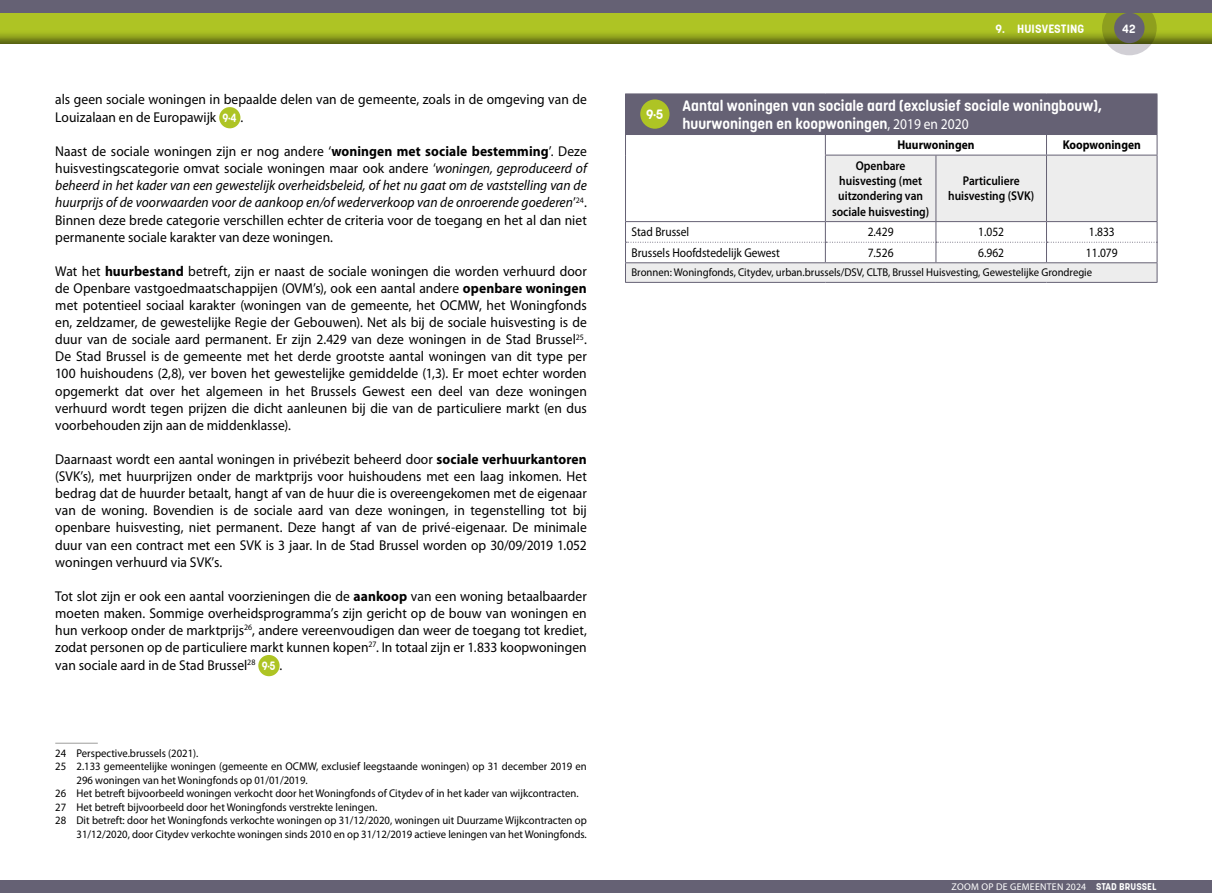
<style>
.page{position:relative;width:1212px;height:893px;background:#fff}
.page>*{position:absolute;margin:0;border:0;box-sizing:border-box;transform-origin:0 0}
.t1{font:700 15px/18px "Korolev Rounded";color:#fff}
.t2{font:14.25px/17.1px "Myriad Pro";letter-spacing:.005em;color:#000;text-align:justify;scale:.95 1}
.t3{font:700 13.5px "Korolev Rounded";color:#fff}
.t4{font:600 12.75px/15.3px "Myriad Pro";color:#000;text-align:center;scale:.9 1}
.t5{font:12.75px "Myriad Pro";color:#000;scale:.9 1}
.t6{font:700 12.75px "Myriad Pro";color:#000;scale:.9 1}
.t7{font:700 12px "Korolev Rounded";letter-spacing:.01em;color:#fff}
.t8{font:11.25px "Myriad Pro";color:#000;scale:.95 1}
.t9{font:9.75px "Myriad Pro";letter-spacing:.03em;color:#fff}
.s1{font-family:"Korolev Rounded";font-weight:700;font-size:12px;color:#fff}
.s2{font-weight:700}
.s3{font-style:italic}
.s4{font-family:"Myriad Pro";font-weight:400}
.s5{font-family:"Korolev Rounded";font-weight:700}
</style>
<div class="page">
<div style="left:0;top:0;width:1212px;height:44px;background:#000;opacity:.6"></div>
<svg style="left:1102px;top:1px;width:55px;height:54px"></svg>
<div style="left:1114px;top:13px;width:30px;height:30px;background:#656174;border-radius:50%"></div>
<div style="left:0;top:0;width:1212px;height:13px;background:#656174"></div>
<div style="left:0;top:880px;width:1212px;height:13px;background:#656174"></div>
<div style="left:219px;top:107px;width:21px;height:21px;background:#aec424;border-radius:50%"></div>
<div style="left:258px;top:655px;width:22px;height:21px;background:#aec424;border-radius:50%"></div>
<hr style="left:55px;top:743px;width:43px;height:1px;background:#9d9d9c">
<div style="left:625px;top:94px;width:532px;height:41px;background:#656174"></div>
<div style="left:824px;top:156px;width:333px;height:65px;background:#ededed"></div>
<svg style="left:1157px;top:135px;width:1px;height:20px"></svg>
<hr style="left:935px;top:155px;width:1px;height:66px;background:#656174">
<hr style="left:1046px;top:155px;width:111px;height:1px;background:#656174">
<hr style="left:1046px;top:155px;width:1px;height:66px;background:#656174">
<hr style="left:1157px;top:155px;width:1px;height:66px;background:#656174">
<hr style="left:825px;top:221px;width:111px;height:1px;background:#656174">
<hr style="left:936px;top:221px;width:110px;height:1px;background:#656174">
<hr style="left:1046px;top:221px;width:111px;height:1px;background:#656174">
<svg style="left:1046px;top:135px;width:1px;height:20px"></svg>
<hr style="left:825px;top:155px;width:111px;height:1px;background:#656174">
<hr style="left:936px;top:155px;width:110px;height:1px;background:#656174">
<svg style="left:625px;top:222px;width:533px;height:60px"></svg>
<hr style="left:625px;top:282px;width:200px;height:1px;background:#656174">
<hr style="left:825px;top:282px;width:111px;height:1px;background:#656174">
<hr style="left:936px;top:282px;width:110px;height:1px;background:#656174">
<hr style="left:1046px;top:282px;width:111px;height:1px;background:#656174">
<svg style="left:625px;top:135px;width:1px;height:20px"></svg>
<svg style="left:825px;top:135px;width:1px;height:20px"></svg>
<hr style="left:625px;top:155px;width:1px;height:66px;background:#656174">
<hr style="left:825px;top:155px;width:1px;height:66px;background:#656174">
<hr style="left:625px;top:221px;width:200px;height:1px;background:#656174">
<hr style="left:1157px;top:94px;width:1px;height:40px;background:#656174">
<svg style="left:638px;top:97px;width:34px;height:34px"></svg>
<div style="left:636px;top:95px;width:38px;height:38px;border:4px solid #656174;border-radius:50%"></div>
<p class="t2" style="left:55px;top:90px;width:561px;line-height:17.7px">als geen sociale woningen in bepaalde delen van de gemeente, zoals in de omgeving van de<br>Louizalaan en de Europawijk <span class="s1">9·4</span> .</p>
<p class="t2" style="left:55px;top:143px;width:561px">Naast de sociale woningen zijn er nog andere ‘<span class="s2">woningen met sociale bestemming</span>’. Deze huisvestingscategorie omvat sociale woningen maar ook andere ‘<span class="s3">woningen, geproduceerd of beheerd in het kader van een gewestelijk overheidsbeleid, of het nu gaat om de vaststelling van de huurprijs of de voorwaarden voor de aankoop en/of wederverkoop van de onroerende goederen</span>’<sup>24</sup>.<br>Binnen deze brede categorie verschillen echter de criteria voor de toegang en het al dan niet permanente sociale karakter van deze woningen.</p>
<p class="t2" style="left:55px;top:262px;width:561px">Wat het <span class="s2">huurbestand</span> betreft, zijn er naast de sociale woningen die worden verhuurd door de Openbare vastgoedmaatschappijen (OVM’s), ook een aantal andere <span class="s2">openbare woningen </span>met potentieel sociaal karakter (woningen van de gemeente, het OCMW, het Woningfonds en, zeldzamer, de gewestelijke Regie der Gebouwen). Net als bij de sociale huisvesting is de duur van de sociale aard permanent. Er zijn 2.429 van deze woningen in de Stad Brussel<sup>25</sup>.<br>De Stad Brussel is de gemeente met het derde grootste aantal woningen van dit type per 100 huishoudens (2,8), ver boven het gewestelijke gemiddelde (1,3). Er moet echter worden opgemerkt dat over het algemeen in het Brussels Gewest een deel van deze woningen verhuurd wordt tegen prijzen die dicht aanleunen bij die van de particuliere markt (en dus voorbehouden zijn aan de middenklasse).</p>
<p class="t2" style="left:55px;top:450px;width:561px">Daarnaast wordt een aantal woningen in privébezit beheerd door <span class="s2">sociale verhuurkantoren </span>(SVK’s), met huurprijzen onder de marktprijs voor huishoudens met een laag inkomen. Het bedrag dat de huurder betaalt, hangt af van de huur die is overeengekomen met de eigenaar van de woning. Bovendien is de sociale aard van deze woningen, in tegenstelling tot bij openbare huisvesting, niet permanent. Deze hangt af van de privé-eigenaar. De minimale duur van een contract met een SVK is 3 jaar. In de Stad Brussel worden op 30/09/2019 1.052 woningen verhuurd via SVK’s.</p>
<p class="t2" style="left:55px;top:587px;width:561px">Tot slot zijn er ook een aantal voorzieningen die de <span class="s2">aankoop</span> van een woning betaalbaarder moeten maken. Sommige overheidsprogramma’s zijn gericht op de bouw van woningen en hun verkoop onder de marktprijs<sup>26</sup>, andere vereenvoudigen dan weer de toegang tot krediet, zodat personen op de particuliere markt kunnen kopen<sup>27</sup>. In totaal zijn er 1.833 koopwoningen van sociale aard in de Stad Brussel<sup>28</sup> <span class="s1">9·5</span> .</p>
<p class="t8" style="left:55px;top:746px;width:152px">24 Perspective.brussels (2021).</p>
<p class="t8" style="left:55px;top:759px;width:561px">25 2.133 gemeentelijke woningen (gemeente en OCMW, exclusief leegstaande woningen) op 31 december 2019 en</p>
<p class="t8" style="left:77px;top:773px;width:245px">296 woningen van het Woningfonds op 01/01/2019.</p>
<p class="t8" style="left:55px;top:786px;width:552px">26 Het betreft bijvoorbeeld woningen verkocht door het Woningfonds of Citydev of in het kader van wijkcontracten.</p>
<p class="t8" style="left:55px;top:800px;width:340px">27 Het betreft bijvoorbeeld door het Woningfonds verstrekte leningen.</p>
<p class="t8" style="left:55px;top:813px;width:561px">28 Dit betreft: door het Woningfonds verkochte woningen op 31/12/2020, woningen uit Duurzame Wijkcontracten op</p>
<p class="t8" style="left:77px;top:827px;width:539px">31/12/2020, door Citydev verkochte woningen sinds 2010 en op 31/12/2019 actieve leningen van het Woningfonds.</p>
<p class="t7" style="left:995px;top:21px;width:91px">9. HUISVESTING</p>
<p class="t7" style="left:1122px;top:21px;width:15px">42</p>
<p class="t3" style="left:646px;top:106px;width:19px">9·5</p>
<p class="t1" style="left:682px;top:96px;width:421px">Aantal woningen van sociale aard (exclusief sociale woningbouw), huurwoningen en koopwoningen<span class="s4">, 2019 en 2020</span></p>
<p class="t6" style="left:897px;top:136px;width:87px">Huurwoningen</p>
<p class="t6" style="left:1063px;top:136px;width:88px">Koopwoningen</p>
<p class="t4" style="left:832px;top:157px;width:109px">Openbare huisvesting (met uitzondering van sociale huisvesting)</p>
<p class="t4" style="left:948px;top:173px;width:97px">Particuliere huisvesting (SVK)</p>
<p class="t5" style="left:631px;top:224px;width:66px">Stad Brussel</p>
<p class="t5" style="left:868px;top:224px;width:30px">2.429</p>
<p class="t5" style="left:978px;top:224px;width:30px">1.052</p>
<p class="t5" style="left:1089px;top:224px;width:30px">1.833</p>
<p class="t5" style="left:631px;top:245px;width:166px">Brussels Hoofdstedelijk Gewest</p>
<p class="t5" style="left:868px;top:245px;width:30px">7.526</p>
<p class="t5" style="left:978px;top:245px;width:30px">6.962</p>
<p class="t5" style="left:1086px;top:245px;width:37px">11.079</p>
<p class="t8" style="left:631px;top:266px;width:486px">Bronnen: Woningfonds, Citydev, urban.brussels/DSV, CLTB, Brussel Huisvesting, Gewestelijke Grondregie</p>
<p class="t9" style="left:951px;top:881px;width:207px">ZOOM OP DE GEMEENTEN 2024 <span class="s5">STAD BRUSSEL</span></p>
</div>
